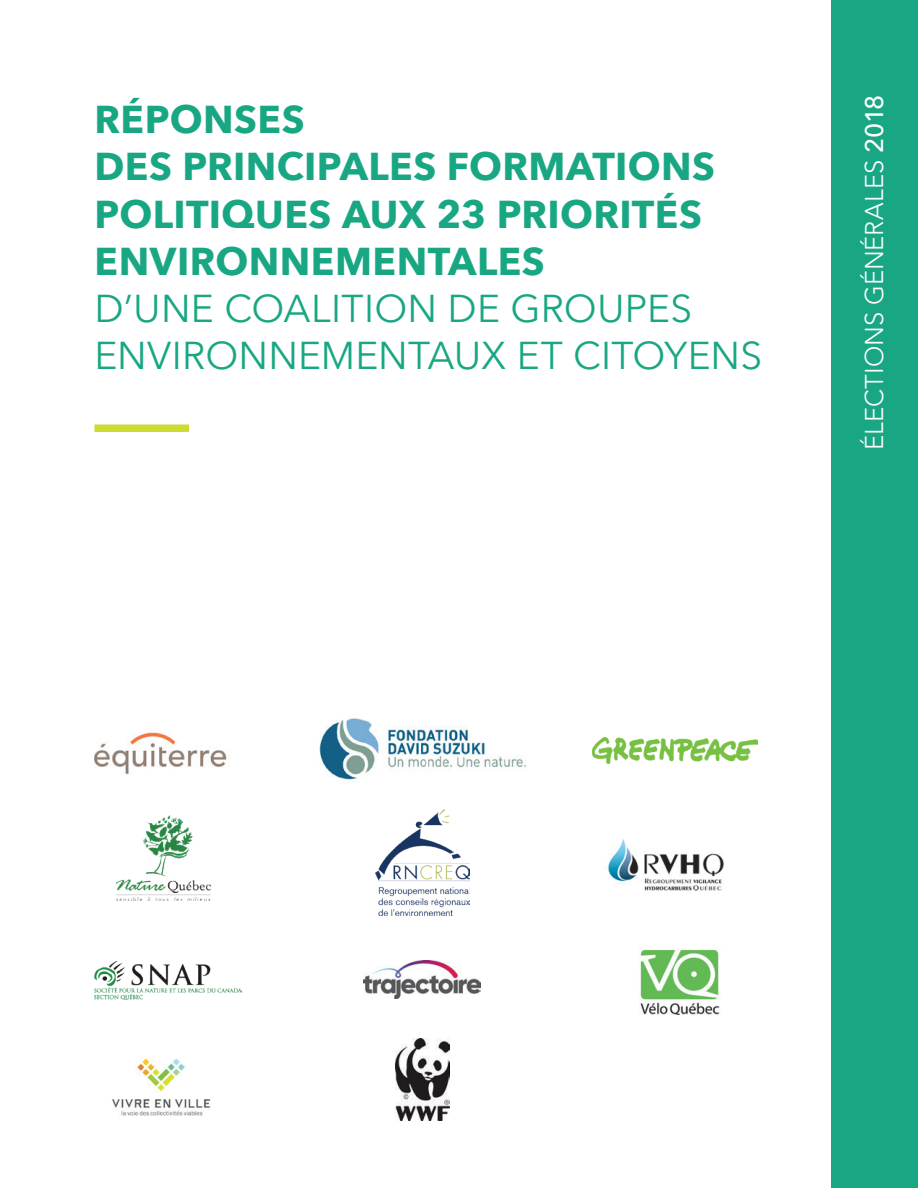
<style>
.page{position:relative;width:918px;height:1188px;background:#fff}
.page>*{position:absolute;margin:0;border:0;box-sizing:border-box;transform-origin:0 0}
.t1{font:700 38.85px/47.2px "Avenir Next";letter-spacing:.01em;color:#19a783}
.t2{font:38.85px/47.2px "Avenir Next";letter-spacing:.005em;color:#19a783}
.t3{font:300 25.5px "Avenir";color:#fff}
.s1{font-family:"Avenir Next";font-weight:500}
</style>
<div class="page">
<div style="left:831px;top:0;width:87px;height:1188px;background:#19a783"></div>
<img style="left:94px;top:732px;width:133px;height:43px">
<img style="left:112px;top:1058px;width:99px;height:58px">
<img style="left:395px;top:1039px;width:55px;height:81px">
<img style="left:115px;top:815px;width:96px;height:85px">
<img style="left:319px;top:718px;width:207px;height:62px">
<img style="left:94px;top:961px;width:147px;height:39px">
<img style="left:364px;top:960px;width:117px;height:39px">
<img style="left:375px;top:810px;width:95px;height:105px">
<img style="left:607px;top:839px;width:117px;height:52px">
<img style="left:593px;top:738px;width:165px;height:26px">
<img style="left:640px;top:949px;width:80px;height:66px">
<div style="left:95px;top:424px;width:94px;height:8px;background:#cddc31"></div>
<p class="t1" style="left:94px;top:97px;width:622px">RÉPONSES<br>DES PRINCIPALES FORMATIONS<br>POLITIQUES AUX 23 PRIORITÉS<br>ENVIRONNEMENTALES</p>
<p class="t2" style="left:94px;top:285px;width:669px">D’UNE COALITION DE GROUPES<br>ENVIRONNEMENTAUX ET CITOYENS</p>
<p class="t3" style="left:864px;top:450px;width:357px;rotate:-90deg">ÉLECTIONS GÉNÉRALES <span class="s1">2018</span></p>
</div>
